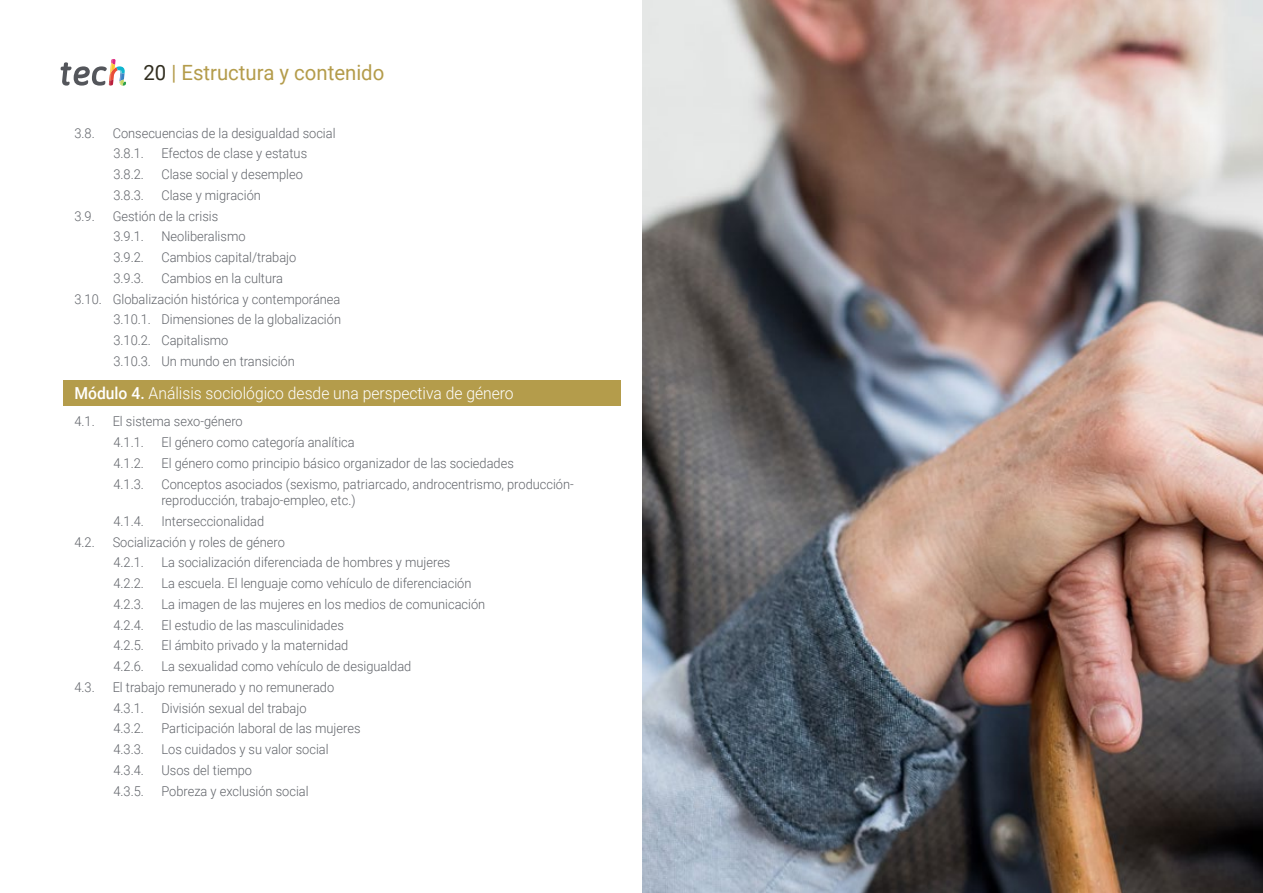
<style>
.page{position:relative;width:1263px;height:893px;background:#fff}
.page>*{position:absolute;margin:0;border:0;box-sizing:border-box;transform-origin:0 0}
.t1{font:21px "Roboto";color:#b49c4b}
.t2{font:300 16.5px "Roboto";color:#fff;scale:.95 1}
.t3{font:300 13.5px/20.7px "Roboto";color:#61646a;scale:.95 1}
.s1{color:#312e20}
.s2{font-weight:500}
</style>
<div class="page">
<img style="left:642px;top:0;width:621px;height:893px">
<svg style="left:61px;top:59px;width:65px;height:27px"></svg>
<div style="left:63px;top:380px;width:558px;height:25px;background:#b49c4b"></div>
<h1 class="t1" style="left:144px;top:57px;width:242px"><span class="s1">20</span> | Estructura y contenido</h1>
<p class="t3" style="left:74px;top:122px;width:23px">3.8.</p>
<p class="t3" style="left:113px;top:122px;width:236px">Consecuencias de la desigualdad social<br>3.8.1.</p>
<p class="t3" style="left:161px;top:143px;width:155px">Efectos de clase y estatus</p>
<p class="t3" style="left:113px;top:164px;width:34px">3.8.2.</p>
<p class="t3" style="left:161px;top:164px;width:151px">Clase social y desempleo</p>
<p class="t3" style="left:113px;top:184px;width:34px">3.8.3.</p>
<p class="t3" style="left:161px;top:184px;width:106px">Clase y migración</p>
<p class="t3" style="left:74px;top:205px;width:23px">3.9.</p>
<p class="t3" style="left:113px;top:205px;width:113px">Gestión de la crisis<br>3.9.1.</p>
<p class="t3" style="left:161px;top:226px;width:90px">Neoliberalismo</p>
<p class="t3" style="left:113px;top:247px;width:34px">3.9.2.</p>
<p class="t3" style="left:161px;top:247px;width:143px">Cambios capital/trabajo</p>
<p class="t3" style="left:113px;top:267px;width:34px">3.9.3.</p>
<p class="t3" style="left:161px;top:267px;width:130px">Cambios en la cultura</p>
<p class="t3" style="left:74px;top:288px;width:282px">3.10. Globalización histórica y contemporánea</p>
<p class="t3" style="left:113px;top:309px;width:241px">3.10.1. Dimensiones de la globalización</p>
<p class="t3" style="left:113px;top:330px;width:123px">3.10.2. Capitalismo</p>
<p class="t3" style="left:113px;top:350px;width:192px">3.10.3. Un mundo en transición</p>
<p class="t2" style="left:74px;top:382px;width:464px"><span class="s2">Módulo 4.</span> Análisis sociológico desde una perspectiva de género</p>
<p class="t3" style="left:74px;top:411px;width:23px">4.1.</p>
<p class="t3" style="left:113px;top:411px;width:138px">El sistema sexo-género<br>4.1.1.</p>
<p class="t3" style="left:161px;top:431px;width:205px">El género como categoría analítica</p>
<p class="t3" style="left:113px;top:452px;width:34px">4.1.2.</p>
<p class="t3" style="left:161px;top:452px;width:372px">El género como principio básico organizador de las sociedades</p>
<p class="t3" style="left:113px;top:473px;width:34px">4.1.3.</p>
<p class="t3" style="left:161px;top:475px;width:436px;line-height:16.5px">Conceptos asociados (sexismo, patriarcado, androcentrismo, producción&shy;reproducción, trabajo-empleo, etc.)</p>
<p class="t3" style="left:113px;top:510px;width:34px">4.1.4.</p>
<p class="t3" style="left:161px;top:510px;width:110px">Interseccionalidad</p>
<p class="t3" style="left:74px;top:531px;width:23px">4.2.</p>
<p class="t3" style="left:113px;top:531px;width:183px">Socialización y roles de género<br>4.2.1.</p>
<p class="t3" style="left:161px;top:552px;width:306px">La socialización diferenciada de hombres y mujeres</p>
<p class="t3" style="left:113px;top:572px;width:34px">4.2.2.</p>
<p class="t3" style="left:161px;top:572px;width:328px">La escuela. El lenguaje como vehículo de diferenciación</p>
<p class="t3" style="left:113px;top:593px;width:34px">4.2.3.</p>
<p class="t3" style="left:161px;top:593px;width:342px">La imagen de las mujeres en los medios de comunicación</p>
<p class="t3" style="left:113px;top:614px;width:34px">4.2.4.</p>
<p class="t3" style="left:161px;top:614px;width:193px">El estudio de las masculinidades</p>
<p class="t3" style="left:113px;top:635px;width:34px">4.2.5.</p>
<p class="t3" style="left:161px;top:635px;width:198px">El ámbito privado y la maternidad</p>
<p class="t3" style="left:113px;top:655px;width:34px">4.2.6.</p>
<p class="t3" style="left:161px;top:655px;width:265px">La sexualidad como vehículo de desigualdad</p>
<p class="t3" style="left:74px;top:676px;width:23px">4.3.</p>
<p class="t3" style="left:113px;top:676px;width:235px">El trabajo remunerado y no remunerado<br>4.3.1.</p>
<p class="t3" style="left:161px;top:697px;width:154px">División sexual del trabajo</p>
<p class="t3" style="left:113px;top:718px;width:34px">4.3.2.</p>
<p class="t3" style="left:161px;top:718px;width:211px">Participación laboral de las mujeres</p>
<p class="t3" style="left:113px;top:738px;width:34px">4.3.3.</p>
<p class="t3" style="left:161px;top:738px;width:177px">Los cuidados y su valor social</p>
<p class="t3" style="left:113px;top:759px;width:34px">4.3.4.</p>
<p class="t3" style="left:161px;top:759px;width:97px">Usos del tiempo</p>
<p class="t3" style="left:113px;top:780px;width:34px">4.3.5.</p>
<p class="t3" style="left:161px;top:780px;width:156px">Pobreza y exclusión social</p>
</div>
